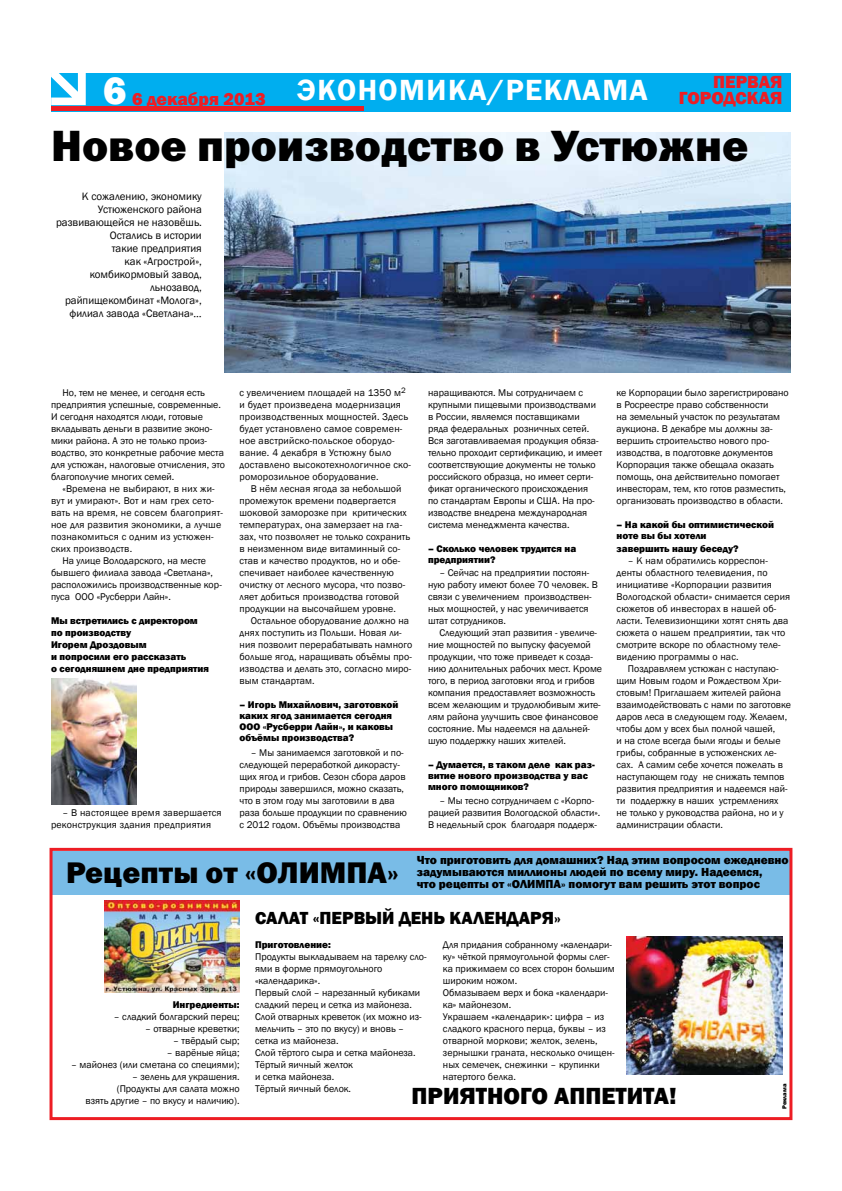
<style>
.page{position:relative;width:842px;height:1191px;background:#fff}
.page>*{position:absolute;margin:0;border:0;box-sizing:border-box;transform-origin:0 0}
.t1{font:44px "Franklin Gothic Heavy C";color:#000}
.t2{font:800 40px "Franklin Gothic";color:#fff}
.t3{font:600 30px "Franklin Gothic";letter-spacing:.05em;color:#fff}
.t4{font:30px "Franklin Gothic Heavy C";color:#000}
.t5{font:800 24px "Franklin Gothic";color:#000}
.t6{font:800 18px "Franklin Gothic";color:#ed1d24}
.t7{font:800 18px "Franklin Gothic";color:#000}
.t8{font:800 12px/12px "Franklin Gothic";color:#000}
.t9{font:11px/13px "Franklin Gothic";color:#000;text-align:right}
.t10{font:10px/12px "Franklin Gothic";color:#000}
.t11{font:10px/12px "Franklin Gothic";letter-spacing:.02em;color:#000}
.t12{font:800 10px/10.8px "Franklin Gothic";color:#000}
.t13{font:800 6px "Franklin Gothic";color:#000}
</style>
<div class="page">
<div style="left:51px;top:73px;width:740px;height:38px;background:#00aeef"></div>
<svg style="left:51px;top:73px;width:35px;height:32px"></svg>
<div style="left:51px;top:106px;width:312px;height:5px;background:#ed1d24"></div>
<img style="left:224px;top:132px;width:567px;height:240px">
<div style="left:51px;top:851px;width:740px;height:43px;background:#79bce7"></div>
<img style="left:105px;top:900px;width:135px;height:93px">
<img style="left:626px;top:936px;width:156px;height:138px">
<img style="left:51px;top:678px;width:85px;height:126px">
<div style="left:50px;top:848px;width:742px;height:272px;border:3px solid #ed1d24"></div>
<h2 class="t2" style="left:103px;top:65px;width:25px">6</h2>
<h3 class="t3" style="left:297px;top:72px;width:230px">ЭКОНОМИКА/реклама</h3>
<h3 class="t6" style="left:132px;top:87px;width:135px">6 декабря 2013</h3>
<h3 class="t6" style="left:713px;top:71px;width:71px">ПЕРВАЯ</h3>
<h3 class="t6" style="left:679px;top:87px;width:105px">ГОРОДСКАЯ</h3>
<h1 class="t1" style="left:51px;top:121px;width:699px">Новое производство в Устюжне</h1>
<p class="t9" style="left:56px;top:190px;width:147px">К сожалению, экономику<br>Устюженского района развивающейся не назовёшь.<br>Остались в истории<br>такие предприятия<br>как «Агрострой», комбикормовый завод, льнозавод,<br>райпищекомбинат «Молога», филиал завода «Светлана»…</p>
<p class="t10" style="left:51px;top:387px;width:176px;text-indent:11px">Но, тем не менее, и сегодня есть предприятия успешные, современные.<br>И сегодня находятся люди, готовые вкладывать деньги в развитие эконо&shy;мики района. А это не только произ&shy;водство, это конкретные рабочие места для устюжан, налоговые отчисления, это благополучие многих семей.</p>
<p class="t11" style="left:62px;top:483px;width:154px">«Времена не выбирают, в них жи-</p>
<p class="t11" style="left:51px;top:495px;width:165px">вут и умирают». Вот и нам грех сето-</p>
<p class="t11" style="left:51px;top:507px;width:173px">вать на время, не совсем благоприят-</p>
<p class="t11" style="left:51px;top:519px;width:172px">ное для развития экономики, а лучше</p>
<p class="t11" style="left:51px;top:531px;width:164px">познакомиться с одним из устюжен-</p>
<p class="t11" style="left:51px;top:543px;width:83px">ских производств.</p>
<p class="t10" style="left:62px;top:555px;width:145px">На улице Володарского, на месте</p>
<p class="t10" style="left:51px;top:567px;width:163px">бывшего филиала завода «Светлана»,</p>
<p class="t10" style="left:51px;top:579px;width:172px">расположились производственные кор-</p>
<p class="t10" style="left:51px;top:591px;width:121px">пуса ООО «Русберри Лайн».</p>
<p class="t12" style="left:51px;top:615px;width:160px;line-height:12px">Мы встретились с директором по производству<br>Игорем Дроздовым<br>и попросили его рассказать<br>о сегодняшнем дне предприятия</p>
<p class="t11" style="left:51px;top:807px;width:172px;text-indent:11px">– В настоящее время завершается реконструкция здания предприятия</p>
<p class="t11" style="left:240px;top:387px;width:173px">с увеличением площадей на 1350 м<sup>2 </sup>и будет произведена модернизация производственных мощностей. Здесь будет установлено самое современ&shy;ное австрийско-польское оборудо&shy;вание. 4 декабря в Устюжну было доставлено высокотехнологичное ско&shy;роморозильное оборудование.</p>
<p class="t10" style="left:240px;top:483px;width:172px;text-indent:11px">В нём лесная ягода за небольшой промежуток времени подвергается шоковой заморозке при критических температурах, она замерзает на гла&shy;зах, что позволяет не только сохранить в неизменном виде витаминный со&shy;став и качество продуктов, но и обе&shy;спечивает наиболее качественную очистку от лесного мусора, что позво&shy;ляет добиться производства готовой продукции на высочайшем уровне.</p>
<p class="t10" style="left:240px;top:615px;width:174px;text-indent:11px">Остальное оборудование должно на днях поступить из Польши. Новая ли&shy;ния позволит перерабатывать намного больше ягод, наращивать объёмы про&shy;изводства и делать это, согласно миро&shy;вым стандартам.</p>
<p class="t12" style="left:240px;top:699px;width:160px">– Игорь Михайлович, заготовкой каких ягод занимается сегодня<br>ООО «Русберри Лайн», и каковы объёмы производства?</p>
<p class="t10" style="left:240px;top:747px;width:169px;text-indent:11px">– Мы занимаемся заготовкой и по&shy;следующей переработкой дикорасту&shy;щих ягод и грибов. Сезон сбора даров природы завершился, можно сказать, что в этом году мы заготовили в два раза больше продукции по сравнению с 2012 годом. Объёмы производства</p>
<p class="t10" style="left:428px;top:387px;width:176px">наращиваются. Мы сотрудничаем с крупными пищевыми производствами в России, являемся поставщиками ряда федеральных розничных сетей.<br>Вся заготавливаемая продукция обяза&shy;тельно проходит сертификацию, и имеет соответствующие документы не только российского образца, но имеет серти&shy;фикат органического происхождения<br>по стандартам Европы и США. На про&shy;изводстве внедрена международная система менеджмента качества.</p>
<p class="t12" style="left:428px;top:543px;width:150px">– Сколько человек трудится на предприятии?</p>
<p class="t10" style="left:428px;top:567px;width:171px;text-indent:11px">– Сейчас на предприятии постоян&shy;ную работу имеют более 70 человек. В связи с увеличением производствен&shy;ных мощностей, у нас увеличивается штат сотрудников.</p>
<p class="t10" style="left:428px;top:627px;width:176px;text-indent:11px">Следующий этап развития - увеличе&shy;ние мощностей по выпуску фасуемой продукции, что тоже приведет к созда&shy;нию долнительных рабочих мест. Кроме того, в период заготовки ягод и грибов компания предоставляет возможность всем желающим и трудолюбивым жите&shy;лям района улучшить свое финансовое состояние. Мы надеемся на дальней&shy;шую поддержку наших жителей.</p>
<p class="t12" style="left:428px;top:759px;width:168px">– Думается, в таком деле как раз&shy;витие нового производства у вас много помощников?</p>
<p class="t10" style="left:428px;top:795px;width:174px;text-align:center">– Мы тесно сотрудничаем с «Корпо&shy;рацией развития Вологодской области».<br>В недельный срок благодаря поддерж-</p>
<p class="t10" style="left:617px;top:387px;width:174px">ке Корпорации было зарегистрировано в Росреестре право собственности<br>на земельный участок по результатам аукциона. В декабре мы должны за&shy;вершить строительство нового про&shy;изводства, в подготовке документов Корпорация также обещала оказать помощь, она действительно помогает инвесторам, тем, кто готов разместить, организовать производство в области.</p>
<p class="t12" style="left:617px;top:519px;width:159px">– На какой бы оптимистической ноте вы бы хотели</p>
<p class="t12" style="left:617px;top:543px;width:124px">завершить нашу беседу?</p>
<p class="t10" style="left:617px;top:555px;width:175px;text-indent:11px">– К нам обратились корреспон&shy;денты областного телевидения, по инициативе «Корпорации развития Вологодской области» снимается серия сюжетов об инвесторах в нашей об&shy;ласти. Телевизионщики хотят снять два сюжета о нашем предприятии, так что смотрите вскоре по областному теле&shy;видению программы о нас.</p>
<p class="t10" style="left:617px;top:663px;width:176px;text-indent:11px">Поздравляем устюжан с наступаю&shy;щим Новым годом и Рождеством Хри&shy;стовым! Приглашаем жителей района взаимодействовать с нами по заготовке даров леса в следующем году. Желаем, чтобы дом у всех был полной чашей,<br>и на столе всегда были ягоды и белые грибы, собранные в устюженских ле&shy;сах. А самим себе хочется пожелать в наступающем году не снижать темпов развития предприятия и надеемся най&shy;ти поддержку в наших устремлениях не только у руководства района, но и у администрации области.</p>
<h3 class="t4" style="left:66px;top:855px;width:334px">Рецепты от «ОЛИМПА»</h3>
<p class="t8" style="left:417px;top:854px;width:373px">Что приготовить для домашних? Над этим вопросом ежедневно задумываются миллионы людей по всему миру. Надеемся,<br>что рецепты от «ОЛИМПА» помогут вам решить этот вопрос</p>
<p class="t12" style="left:173px;top:999px;width:68px">Ингредиенты:</p>
<p class="t10" style="left:114px;top:1011px;width:127px">– сладкий болгарский перец;</p>
<p class="t10" style="left:145px;top:1023px;width:96px">– отварные креветки;</p>
<p class="t10" style="left:173px;top:1035px;width:68px">– твёрдый сыр;</p>
<p class="t10" style="left:167px;top:1047px;width:74px">– варёные яйца;</p>
<p class="t10" style="left:71px;top:1059px;width:170px">– майонез (или сметана со специями);</p>
<p class="t10" style="left:86px;top:1071px;width:155px;text-align:right">– зелень для украшения.<br>(Продукты для салата можно<br>взять другие – по вкусу и наличию).</p>
<h3 class="t7" style="left:255px;top:906px;width:77px">Салат «перв</h3>
<h3 class="t7" style="left:365px;top:906px;width:47px">ый ден</h3>
<h3 class="t7" style="left:434px;top:906px;width:63px">ь календаря</h3>
<h3 class="t7" style="left:554px;top:906px;width:8px">»</h3>
<p class="t10" style="left:443px;top:939px;width:173px">Для придания собранному «календари&shy;ку» чёткой прямоугольной формы слег&shy;ка прижимаем со всех сторон большим широким ножом.<br>Обмазываем верх и бока «календари&shy;ка» майонезом.<br>Украшаем «календарик»: цифра – из сладкого красного перца, буквы – из отварной моркови; желток, зелень, зернышки граната, несколько очищен&shy;ных семечек, снежинки – крупинки натертого белка.</p>
<h3 class="t5" style="left:412px;top:1080px;width:32px">Приятного</h3>
<h3 class="t5" style="left:554px;top:1080px;width:16px">аппетита</h3>
<h3 class="t5" style="left:669px;top:1080px;width:9px">!</h3>
<p class="t12" style="left:255px;top:939px;width:77px">Приготовление:</p>
<p class="t10" style="left:255px;top:951px;width:173px">Продукты выкладываем на тарелку сло&shy;ями в форме прямоугольного «календарика».<br>Первый слой – нарезанный кубиками сладкий перец и сетка из майонеза.<br>Слой отварных креветок (их можно из&shy;мельчить – это по вкусу) и вновь – сетка из майонеза.<br>Слой тёртого сыра и сетка майонеза.<br>Тёртый яичный желток<br>и сетка майонеза.<br>Тёртый яичный белок.</p>
<p class="t13" style="left:781px;top:1109px;width:27px;rotate:-90deg">Реклама</p>
</div>
